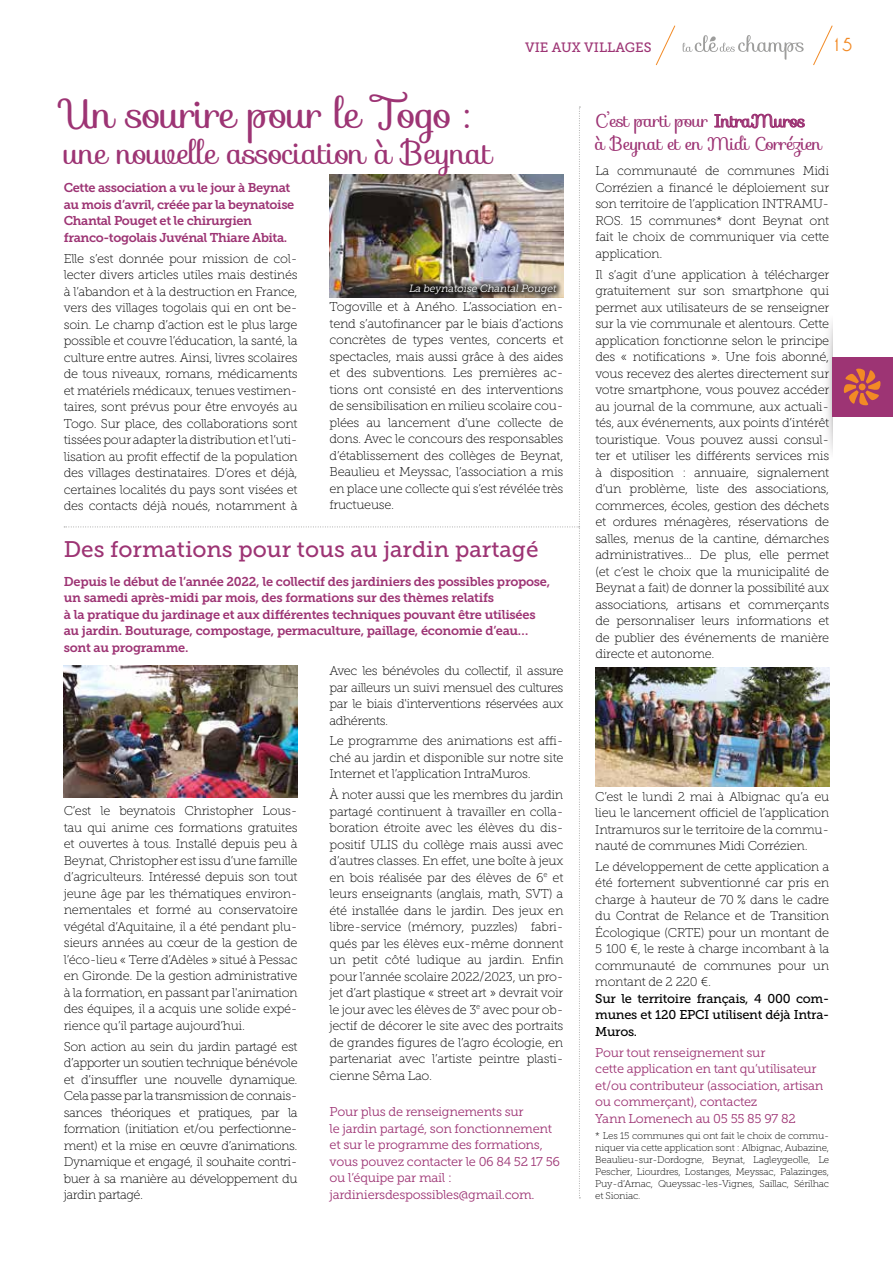
<style>
.page{position:relative;width:893px;height:1263px;background:#fff}
.page>*{position:absolute;margin:0;border:0;box-sizing:border-box;transform-origin:0 0}
.t1{font:40.5px "Sofia";letter-spacing:-.03em;color:#9d3474}
.t2{font:31.5px "Sofia";letter-spacing:-.03em;color:#9d3474}
.t3{font:22.5px "Museo Slab 500";color:#9d3474}
.t4{font:18px/22.5px "Sofia";letter-spacing:-.03em;color:#9d3474}
.t5{font:18px "LT Oksana";color:#f28a25}
.t6{font:13.5px "Museo Slab 500";color:#9d3474}
.t7{font:12.75px/16.5px "Museo Slab 100";letter-spacing:-.02em;color:#000;text-align:justify}
.t8{font:12.75px/16.5px "Museo Slab 700";letter-spacing:-.02em;color:#9d3474}
.t9{font:12.75px/16.5px "Museo Slab 300";letter-spacing:-.02em;color:#9d3474}
.t10{font:12.75px/16.5px "Museo Slab 500";letter-spacing:-.02em;color:#000;text-align:justify}
.t11{font:italic 10.5px "Museo Slab 300";color:#fff}
.t12{font:9.75px/12px "Museo Slab 100";letter-spacing:-.02em;color:#000;text-align:justify}
</style>
<div class="page">
<svg style="left:683px;top:35px;width:121px;height:25px"></svg>
<svg style="left:655px;top:25px;width:21px;height:41px"></svg>
<svg style="left:813px;top:25px;width:20px;height:41px"></svg>
<img style="left:330px;top:174px;width:233px;height:124px">
<img style="left:595px;top:668px;width:234px;height:119px">
<img style="left:64px;top:665px;width:234px;height:132px">
<img style="left:827px;top:324px;width:5px;height:126px">
<div style="left:832px;top:357px;width:61px;height:60px;background:#9d3474"></div>
<svg style="left:843px;top:368px;width:38px;height:38px"></svg>
<div style="left:403px;top:278px;width:160px;height:23px;background:#000;opacity:.7"></div>
<p class="t6" style="left:525px;top:40px;width:128px">VIE AUX VILLAGES</p>
<h3 class="t5" style="left:831px;top:31px;width:23px">15</h3>
<h1 class="t1" style="left:64px;top:82px;width:409px">Un sourire pour le Togo :</h1>
<h2 class="t2" style="left:64px;top:128px;width:430px">une nouvelle association à Beynat</h2>
<p class="t8" style="left:64px;top:180px;width:232px">Cette association a vu le jour à Beynat au mois d’avril, créée par la beynatoise Chantal Pouget et le chirurgien franco-togolais Juvénal Thiare Abita.</p>
<p class="t7" style="left:64px;top:250px;width:235px">Elle s’est donnée pour mission de col&shy;lecter divers articles utiles mais destinés à l’abandon et à la destruction en France, vers des villages togolais qui en ont be&shy;soin. Le champ d’action est le plus large possible et couvre l’éducation, la santé, la culture entre autres. Ainsi, livres scolaires de tous niveaux, romans, médicaments et matériels médicaux, tenues vestimen&shy;taires, sont prévus pour être envoyés au Togo. Sur place, des collaborations sont tissées pour adapter la distribution et l’uti&shy;lisation au profit effectif de la population des villages destinataires. D’ores et déjà, certaines localités du pays sont visées et des contacts déjà noués, notamment à</p>
<p class="t11" style="left:409px;top:283px;width:151px">La beynatoise ChantalPouget</p>
<p class="t7" style="left:330px;top:299px;width:235px">Togoville et à Aného. L’association en&shy;tend s’autofinancer par le biais d’actions concrètes de types ventes, concerts et spectacles, mais aussi grâce à des aides et des subventions. Les premières ac&shy;tions ont consisté en des interventions de sensibilisation en milieu scolaire cou&shy;plées au lancement d’une collecte de dons. Avec le concours des responsables d’établissement des collèges de Beynat, Beaulieu et Meyssac, l’association a mis en place une collecte qui s’est révélée très fructueuse.</p>
<h3 class="t3" style="left:64px;top:537px;width:476px">Des formations pour tous au jardin partagé</h3>
<p class="t8" style="left:64px;top:573px;width:488px">Depuis le début de l’année 2022, le collectif des jardiniers des possibles propose, un samedi après-midi par mois, des formations sur des thèmes relatifs<br>à la pratique du jardinage et aux différentes techniques pouvant être utilisées au jardin. Bouturage, compostage, permaculture, paillage, économie d’eau… sont au programme.</p>
<p class="t7" style="left:64px;top:803px;width:235px">C’est le beynatois Christopher Lous&shy;tau qui anime ces formations gratuites et ouvertes à tous. Installé depuis peu à Beynat, Christopher est issu d’une famille d’agriculteurs. Intéressé depuis son tout jeune âge par les thématiques environ&shy;nementales et formé au conservatoire végétal d’Aquitaine, il a été pendant plu&shy;sieurs années au cœur de la gestion de l’éco-lieu « Terre d’Adèles » situé à Pessac en Gironde. De la gestion administrative à la formation, en passant par l'animation des équipes, il a acquis une solide expé&shy;rience qu’il partage aujourd’hui.</p>
<p class="t7" style="left:64px;top:1038px;width:235px">Son action au sein du jardin partagé est d’apporter un soutien technique bénévole et d’insuffler une nouvelle dynamique.<br>Cela passe par la transmission de connais&shy;sances théoriques et pratiques, par la formation (initiation et/ou perfectionne&shy;ment) et la mise en œuvre d’animations.<br>Dynamique et engagé, il souhaite contri&shy;buer à sa manière au développement du jardin partagé.</p>
<p class="t7" style="left:330px;top:662px;width:235px">Avec les bénévoles du collectif, il assure par ailleurs un suivi mensuel des cultures par le biais d'interventions réservées aux adhérents.</p>
<p class="t7" style="left:330px;top:733px;width:235px">Le programme des animations est affi&shy;ché au jardin et disponible sur notre site Internet et l’application IntraMuros.</p>
<p class="t7" style="left:330px;top:786px;width:235px">À noter aussi que les membres du jardin partagé continuent à travailler en colla&shy;boration étroite avec les élèves du dis&shy;positif ULIS du collège mais aussi avec d’autres classes. En effet, une boîte à jeux en bois réalisée par des élèves de 6<sup>e</sup> et leurs enseignants (anglais, math, SVT) a été installée dans le jardin. Des jeux en libre-service (mémory, puzzles) fabri&shy;qués par les élèves eux-même donnent un petit côté ludique au jardin. Enfin pour l’année scolaire 2022/2023, un pro&shy;jet d’art plastique « street art » devrait voir le jour avec les élèves de 3<sup>e</sup> avec pour ob&shy;jectif de décorer le site avec des portraits de grandes figures de l’agro écologie, en partenariat avec l’artiste peintre plasti&shy;cienne Sêma Lao.</p>
<p class="t9" style="left:330px;top:1104px;width:232px">Pour plus de renseignements sur<br>le jardin partagé, son fonctionnement et sur le programme des formations, vous pouvez contacter le 06 84 52 17 56 ou l’équipe par mail : jardiniersdespossibles@gmail.com.</p>
<h3 class="t4" style="left:595px;top:110px;width:228px">C’est parti pour IntraMuros<br>à Beynat et en Midi Corrézien</h3>
<p class="t7" style="left:595px;top:163px;width:235px">La communauté de communes Midi Corrézien a financé le déploiement sur son territoire de l’application INTRAMU-ROS. 15 communes* dont Beynat ont fait le choix de communiquer via cette application.</p>
<p class="t7" style="left:595px;top:266px;width:235px">Il s’agit d’une application à télécharger gratuitement sur son smartphone qui permet aux utilisateurs de se renseigner sur la vie communale et alentours. Cette application fonctionne selon le principe des « notifications ». Une fois abonné, vous recevez des alertes directement sur votre smartphone, vous pouvez accéder au journal de la commune, aux actuali&shy;tés, aux événements, aux points d’intérêt touristique. Vous pouvez aussi consul&shy;ter et utiliser les différents services mis à disposition : annuaire, signalement d’un problème, liste des associations, commerces, écoles, gestion des déchets et ordures ménagères, réservations de salles, menus de la cantine, démarches administratives… De plus, elle permet (et c’est le choix que la municipalité de Beynat a fait) de donner la possibilité aux associations, artisans et commerçants de personnaliser leurs informations et de publier des événements de manière directe et autonome.</p>
<p class="t7" style="left:595px;top:788px;width:235px">C’est le lundi 2 mai à Albignac qu’a eu lieu le lancement officiel de l’application Intramuros sur le territoire de la commu&shy;nauté de communes Midi Corrézien.</p>
<p class="t7" style="left:595px;top:858px;width:235px">Le développement de cette application a été fortement subventionné car pris en charge à hauteur de 70 % dans le cadre du Contrat de Relance et de Transition Écologique (CRTE) pour un montant de 5 100 €, le reste à charge incombant à la communauté de communes pour un montant de 2 220 €.</p>
<p class="t10" style="left:595px;top:990px;width:235px">Sur le territoire français, 4 000 com&shy;munes et 120 EPCI utilisent déjà Intra-Muros.</p>
<p class="t9" style="left:595px;top:1044px;width:230px">Pour tout renseignement sur<br>cette application en tant qu’utilisateur et/ou contributeur (association, artisan ou commerçant), contactez<br>Yann Lomenech au 05 55 85 97 82</p>
<p class="t12" style="left:595px;top:1129px;width:235px">* Les 15 communes qui ont fait le choix de commu&shy;niquer via cette application sont : Albignac, Aubazine, Beaulieu-sur-Dordogne, Beynat, Lagleygeolle, Le Pescher, Liourdres, Lostanges, Meyssac, Palazinges, Puy-d’Arnac, Queyssac-les-Vignes, Saillac, Sérilhac et Sioniac.</p>
</div>
